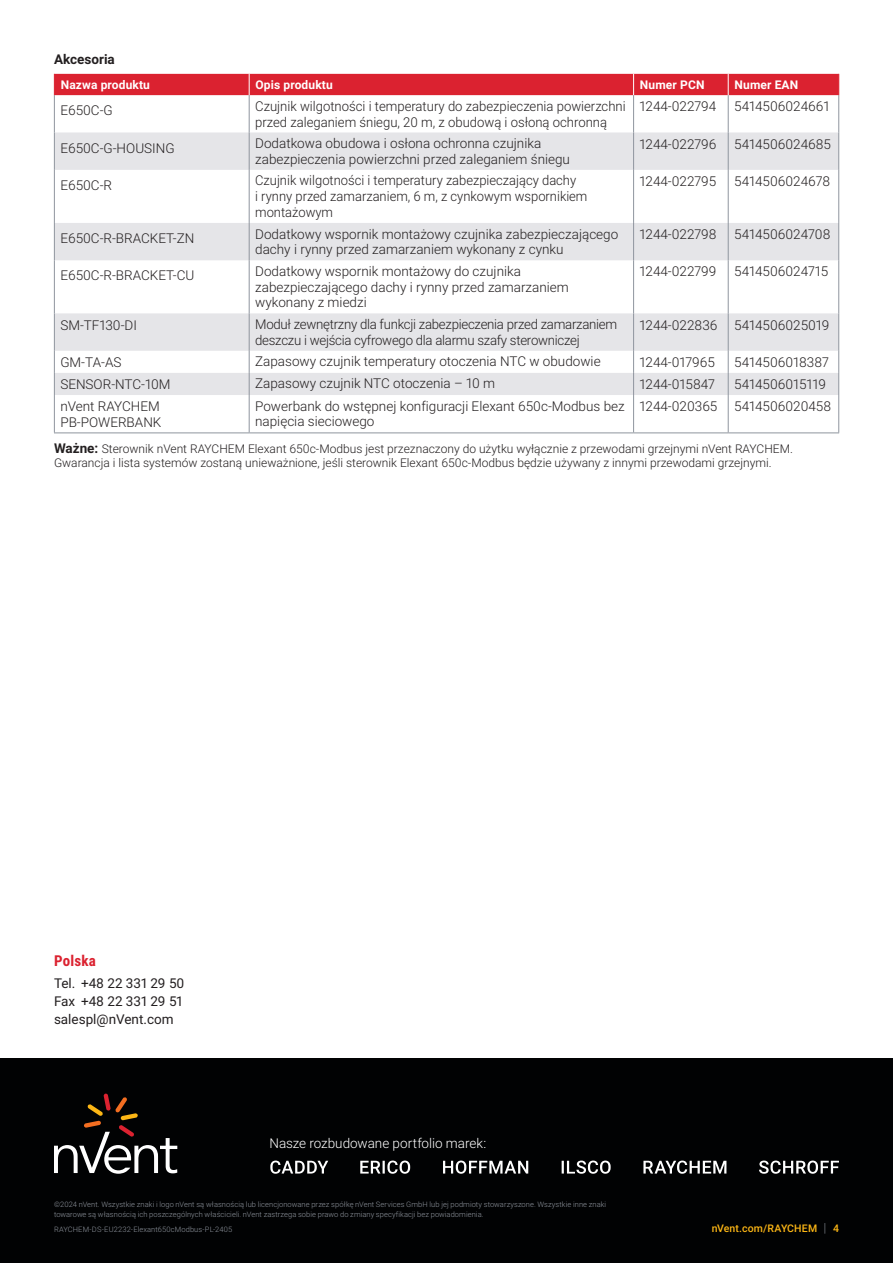
<style>
.page{position:relative;width:893px;height:1263px;background:#fff}
.page>*{position:absolute;margin:0;border:0;box-sizing:border-box;transform-origin:0 0}
.Address_Country_Name_Red{font:700 15px "Roboto Condensed";letter-spacing:.015em;color:#db2230}
.Table_Text{font:300 13.5px/15.8px "Roboto";color:#231f20}
.Table_Text-2{font:300 13.5px/15.8px "Roboto";color:#231f20;scale:.96 1}
.Table_Text-3{font:300 13.5px/15.8px "Roboto";letter-spacing:-.02em;color:#231f20}
.Phone_Fax_Email_Black{font:13.5px "Roboto";color:#231f20}
.t1{font:300 13.5px "Roboto";color:#fff}
.Subhead_L-2{font:700 13.5px "Roboto";color:#231f20}
.Caption_text{font:300 12px/13.5px "Roboto";color:#231f20}
.Table_Subhead{font:700 12px "Roboto";letter-spacing:.01em;color:#fff}
.t2{font:500 10.5px "Roboto";letter-spacing:.015em;color:#fcb615}
.t3{font:300 7.5px/10.5px "Roboto";letter-spacing:.01em;color:#8f959e}
.s1{font-weight:700;font-size:13.5px}
.s2{font-weight:300;font-size:12.6px;color:#8f959e}
</style>
<div class="page">
<div style="left:0;top:1058px;width:893px;height:205px;background:#010203"></div>
<svg style="left:54px;top:1093px;width:123px;height:81px"></svg>
<svg style="left:270px;top:1160px;width:569px;height:14px"></svg>
<svg style="left:55px;top:132px;width:783px;height:263px;fill:#e8e8eb"></svg>
<hr style="left:54px;top:95px;width:1px;height:37px;background:#8f959e">
<hr style="left:249px;top:95px;width:1px;height:37px;background:#8f959e">
<hr style="left:633px;top:95px;width:1px;height:37px;background:#8f959e">
<hr style="left:728px;top:95px;width:1px;height:37px;background:#8f959e">
<hr style="left:838px;top:95px;width:1px;height:37px;background:#8f959e">
<hr style="left:54px;top:132px;width:1px;height:38px;background:#8f959e">
<hr style="left:249px;top:132px;width:1px;height:38px;background:#8f959e">
<hr style="left:633px;top:132px;width:1px;height:38px;background:#8f959e">
<hr style="left:728px;top:132px;width:1px;height:38px;background:#8f959e">
<hr style="left:838px;top:132px;width:1px;height:38px;background:#8f959e">
<hr style="left:54px;top:170px;width:1px;height:53px;background:#8f959e">
<hr style="left:249px;top:170px;width:1px;height:53px;background:#8f959e">
<hr style="left:633px;top:170px;width:1px;height:53px;background:#8f959e">
<hr style="left:728px;top:170px;width:1px;height:53px;background:#8f959e">
<hr style="left:838px;top:170px;width:1px;height:53px;background:#8f959e">
<hr style="left:54px;top:223px;width:1px;height:37px;background:#8f959e">
<hr style="left:249px;top:223px;width:1px;height:37px;background:#8f959e">
<hr style="left:633px;top:223px;width:1px;height:37px;background:#8f959e">
<hr style="left:728px;top:223px;width:1px;height:37px;background:#8f959e">
<hr style="left:838px;top:223px;width:1px;height:37px;background:#8f959e">
<hr style="left:54px;top:260px;width:1px;height:53px;background:#8f959e">
<hr style="left:249px;top:260px;width:1px;height:53px;background:#8f959e">
<hr style="left:633px;top:260px;width:1px;height:53px;background:#8f959e">
<hr style="left:728px;top:260px;width:1px;height:53px;background:#8f959e">
<hr style="left:838px;top:260px;width:1px;height:53px;background:#8f959e">
<hr style="left:54px;top:313px;width:1px;height:38px;background:#8f959e">
<hr style="left:249px;top:313px;width:1px;height:38px;background:#8f959e">
<hr style="left:633px;top:313px;width:1px;height:38px;background:#8f959e">
<hr style="left:728px;top:313px;width:1px;height:38px;background:#8f959e">
<hr style="left:838px;top:313px;width:1px;height:38px;background:#8f959e">
<svg style="left:54px;top:351px;width:1px;height:44px"></svg>
<svg style="left:249px;top:351px;width:1px;height:44px"></svg>
<svg style="left:633px;top:351px;width:1px;height:44px"></svg>
<svg style="left:728px;top:351px;width:1px;height:44px"></svg>
<svg style="left:838px;top:351px;width:1px;height:44px"></svg>
<hr style="left:54px;top:395px;width:1px;height:37px;background:#8f959e">
<hr style="left:249px;top:395px;width:1px;height:37px;background:#8f959e">
<hr style="left:633px;top:395px;width:1px;height:37px;background:#8f959e">
<hr style="left:728px;top:395px;width:1px;height:37px;background:#8f959e">
<hr style="left:838px;top:395px;width:1px;height:37px;background:#8f959e">
<hr style="left:54px;top:432px;width:195px;height:1px;background:#8f959e">
<hr style="left:249px;top:432px;width:385px;height:1px;background:#8f959e">
<hr style="left:634px;top:432px;width:94px;height:1px;background:#8f959e">
<hr style="left:728px;top:432px;width:111px;height:1px;background:#8f959e">
<div style="left:54px;top:74px;width:785px;height:21px;background:#db2230"></div>
<p class="Subhead_L-2" style="left:54px;top:49px;width:62px">Akcesoria</p>
<p class="Table_Subhead" style="left:61px;top:76px;width:91px">Nazwa produktu</p>
<p class="Table_Subhead" style="left:256px;top:76px;width:79px">Opis produktu</p>
<p class="Table_Subhead" style="left:640px;top:76px;width:66px">Numer PCN</p>
<p class="Table_Subhead" style="left:735px;top:76px;width:65px">Numer EAN</p>
<p class="Table_Text" style="left:60px;top:102px;width:54px">E650C-G</p>
<p class="Table_Text" style="left:255px;top:98px;width:372px">Czujnik wilgotności i temperatury do zabezpieczenia powierzchni przed zaleganiem śniegu, 20 m, z obudową i osłoną ochronną</p>
<p class="Table_Text" style="left:640px;top:98px;width:78px">1244-022794</p>
<p class="Table_Text" style="left:734px;top:98px;width:97px">5414506024661</p>
<p class="Table_Text" style="left:60px;top:139px;width:116px">E650C-G-HOUSING</p>
<p class="Table_Text" style="left:255px;top:135px;width:316px">Dodatkowa obudowa i osłona ochronna czujnika zabezpieczenia powierzchni przed zaleganiem śniegu</p>
<p class="Table_Text" style="left:640px;top:135px;width:78px">1244-022796</p>
<p class="Table_Text" style="left:734px;top:135px;width:98px">5414506024685</p>
<p class="Table_Text" style="left:60px;top:177px;width:53px">E650C-R</p>
<p class="Table_Text-2" style="left:255px;top:172px;width:348px">Czujnik wilgotności i temperatury zabezpieczający dachy<br>i rynny przed zamarzaniem, 6 m, z cynkowym wspornikiem montażowym</p>
<p class="Table_Text" style="left:640px;top:173px;width:78px">1244-022795</p>
<p class="Table_Text" style="left:734px;top:173px;width:98px">5414506024678</p>
<p class="Table_Text" style="left:60px;top:230px;width:135px">E650C-R-BRACKET-ZN</p>
<p class="Table_Text" style="left:255px;top:225px;width:365px">Dodatkowy wspornik montażowy czujnika zabezpieczającego dachy i rynny przed zamarzaniem wykonany z cynku</p>
<p class="Table_Text" style="left:640px;top:226px;width:79px">1244-022798</p>
<p class="Table_Text" style="left:734px;top:226px;width:98px">5414506024708</p>
<p class="Table_Text" style="left:60px;top:267px;width:135px">E650C-R-BRACKET-CU</p>
<p class="Table_Text" style="left:255px;top:263px;width:315px">Dodatkowy wspornik montażowy do czujnika zabezpieczającego dachy i rynny przed zamarzaniem wykonany z miedzi</p>
<p class="Table_Text" style="left:640px;top:263px;width:78px">1244-022799</p>
<p class="Table_Text" style="left:734px;top:263px;width:96px">5414506024715</p>
<p class="Table_Text" style="left:60px;top:316px;width:78px">SM-TF130-DI</p>
<p class="Table_Text-3" style="left:255px;top:316px;width:364px">Moduł zewnętrzny dla funkcji zabezpieczenia przed zamarzaniem deszczu i wejścia cyfrowego dla alarmu szafy sterowniczej</p>
<p class="Table_Text" style="left:640px;top:316px;width:79px">1244-022836</p>
<p class="Table_Text" style="left:734px;top:316px;width:97px">5414506025019</p>
<p class="Table_Text" style="left:60px;top:354px;width:63px">GM-TA-AS</p>
<p class="Table_Text" style="left:255px;top:353px;width:347px">Zapasowy czujnik temperatury otoczenia NTC w obudowie</p>
<p class="Table_Text" style="left:640px;top:354px;width:77px">1244-017965</p>
<p class="Table_Text" style="left:734px;top:354px;width:96px">5414506018387</p>
<p class="Table_Text" style="left:60px;top:376px;width:112px">SENSOR-NTC-10M</p>
<p class="Table_Text" style="left:255px;top:375px;width:241px">Zapasowy czujnik NTC otoczenia – 10 m</p>
<p class="Table_Text" style="left:640px;top:376px;width:77px">1244-015847</p>
<p class="Table_Text" style="left:734px;top:376px;width:93px">5414506015119</p>
<p class="Table_Text" style="left:60px;top:398px;width:103px">nVent RAYCHEM<br>PB-POWERBANK</p>
<p class="Table_Text" style="left:255px;top:397px;width:371px">Powerbank do wstępnej konfiguracji Elexant 650c-Modbus bez napięcia sieciowego</p>
<p class="Table_Text" style="left:640px;top:398px;width:79px">1244-020365</p>
<p class="Table_Text" style="left:734px;top:398px;width:98px">5414506020458</p>
<p class="Caption_text" style="left:54px;top:442px;width:740px"><span class="s1">Ważne:</span> Sterownik nVent RAYCHEM Elexant 650c-Modbus jest przeznaczony do użytku wyłącznie z przewodami grzejnymi nVent RAYCHEM.<br>Gwarancja i lista systemów zostaną unieważnione, jeśli sterownik Elexant 650c-Modbus będzie używany z innymi przewodami grzejnymi.</p>
<p class="Address_Country_Name_Red" style="left:54px;top:950px;width:43px">Polska</p>
<p class="Phone_Fax_Email_Black" style="left:54px;top:974px;width:132px">Tel. +48 22 331 29 50</p>
<p class="Phone_Fax_Email_Black" style="left:54px;top:992px;width:130px">Fax +48 22 331 29 51</p>
<p class="Phone_Fax_Email_Black" style="left:54px;top:1010px;width:121px">salespl@nVent.com</p>
<p class="t1" style="left:269px;top:1133px;width:218px">Nasze rozbudowane portfolio marek:</p>
<p class="t3" style="left:54px;top:1199px;width:554px">©2024 nVent. Wszystkie znaki i logo nVent są własnością lub licencjonowane przez spółkę nVent Services GmbH lub jej podmioty stowarzyszone. Wszystkie inne znaki towarowe są własnością ich poszczególnych właścicieli. nVent zastrzega sobie prawo do zmiany specyfikacji bez powiadomienia.</p>
<p class="t3" style="left:54px;top:1224px;width:180px">RAYCHEM-DS-EU2232-Elexant650cModbus-PL-2405</p>
<p class="t2" style="left:712px;top:1221px;width:129px">nVent.com/RAYCHEM <span class="s2">|</span> 4</p>
</div>
